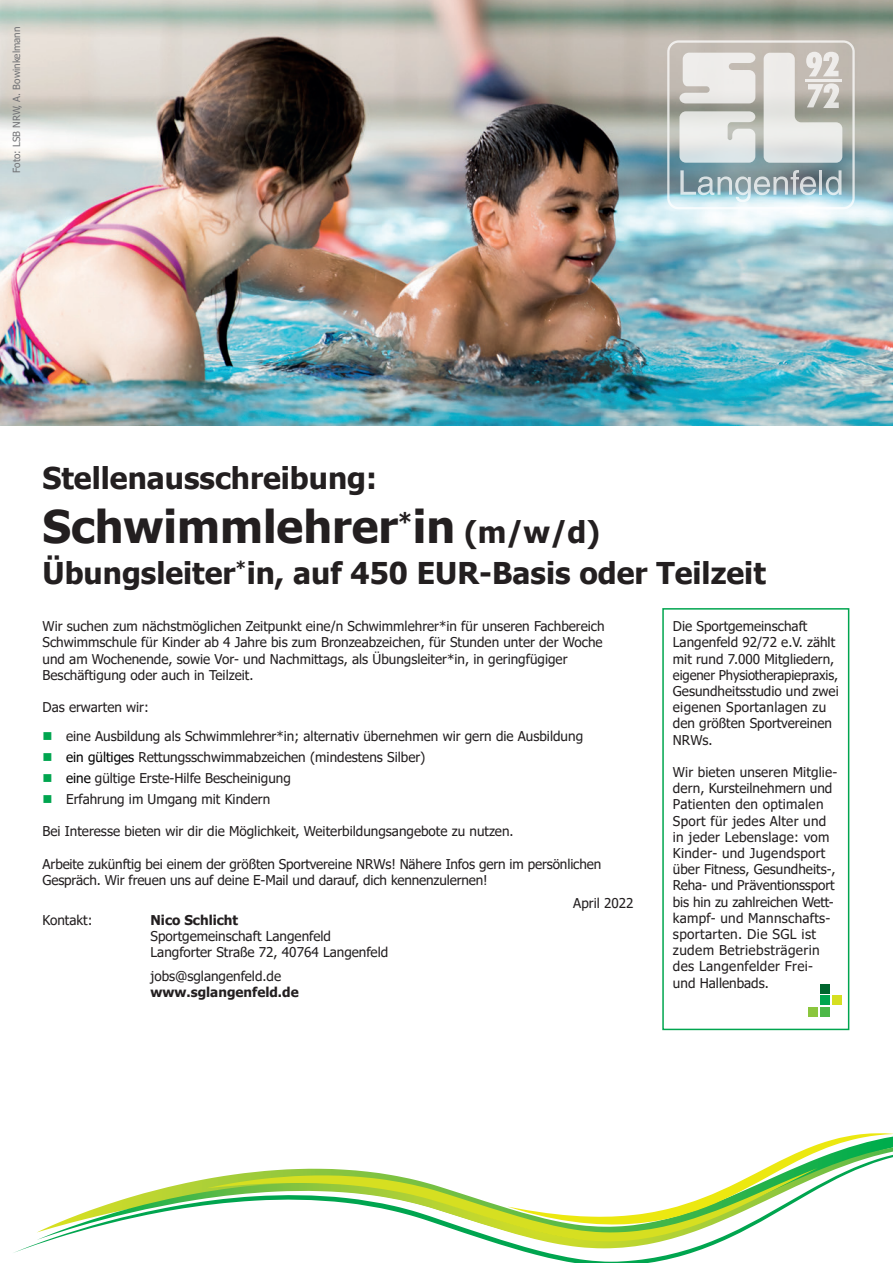
<style>
.page{position:relative;width:893px;height:1263px;background:#fff}
.page>*{position:absolute;margin:0;border:0;box-sizing:border-box;transform-origin:0 0}
.t1{font:700 45px "Tahoma";color:#231f20}
.t2{font:700 30px "Tahoma";color:#231f20}
.t3{font:13.5px/16.2px "Tahoma";color:#231f20}
.t4{font:13.5px/16.2px "Tahoma";letter-spacing:.02em;color:#231f20}
.t5{font:700 13.5px "Tahoma";color:#231f20}
.t6{font:9.9px "Tahoma";color:#717275}
.s1{font-size:30px}
.s2{color:#00a54f}
.s3{color:#000}
</style>
<div class="page">
<img style="left:0;top:0;width:893px;height:425px">
<svg style="left:13px;top:1243px;width:692px;height:20px"></svg>
<svg style="left:37px;top:1178px;width:683px;height:70px"></svg>
<svg style="left:207px;top:1168px;width:550px;height:74px"></svg>
<svg style="left:507px;top:1133px;width:386px;height:91px"></svg>
<div style="left:667px;top:40px;width:188px;height:169px;border:2px solid #fff;border-radius:10px"></div>
<svg style="left:679px;top:53px;width:76px;height:50px;background:#e6e4e0"></svg>
<svg style="left:679px;top:111px;width:76px;height:52px;background:#dfe3e1"></svg>
<svg style="left:680px;top:170px;width:136px;height:32px;background:#9db5bd"></svg>
<hr style="left:819px;top:170px;width:3px;height:25px;background:#fff">
<svg style="left:826px;top:170px;width:15px;height:25px"></svg>
<svg style="left:764px;top:52px;width:78px;height:111px;background:#d9d8d4"></svg>
<div style="left:662px;top:608px;width:187px;height:422px;border:2px solid #00a54f"></div>
<div style="left:820px;top:995px;width:9px;height:9px;background:#00a54f"></div>
<div style="left:820px;top:984px;width:9px;height:9px;background:#00652e"></div>
<div style="left:832px;top:996px;width:9px;height:9px;background:#d6df21"></div>
<div style="left:808px;top:1007px;width:9px;height:9px;background:#8bc63e"></div>
<div style="left:820px;top:1007px;width:9px;height:9px;background:#4cb848"></div>
<p class="t6" style="left:10px;top:173px;width:147px;rotate:-90deg">Foto: LSB NRW, A. Bowinkelmann</p>
<h2 class="t2" style="left:43px;top:457px;width:336px">Stellenausschreibung:</h2>
<h1 class="t1" style="left:43px;top:495px;width:559px">Schwimmlehrer<sup>*</sup>in <span class="s1">(m/w/d)</span></h1>
<h2 class="t2" style="left:43px;top:552px;width:725px">Übungsleiter<sup>*</sup>in, auf 450 EUR-Basis oder Teilzeit</h2>
<p class="t3" style="left:43px;top:619px;width:564px">Wir suchen zum nächstmöglichen Zeitpunkt eine/n Schwimmlehrer*in für unseren Fachbereich Schwimmschule für Kinder ab 4 Jahre bis zum Bronzeabzeichen, für Stunden unter der Woche und am Wochenende, sowie Vor- und Nachmittags, als Übungsleiter*in, in geringfügiger Beschäftigung oder auch in Teilzeit.</p>
<p class="t3" style="left:43px;top:700px;width:108px">Das erwarten wir:</p>
<p class="t3" style="left:43px;top:728px;width:542px"><span class="s2">■</span> eine Ausbildung als Schwimmlehrer*in; alternativ übernehmen wir gern die Ausbildung</p>
<p class="t3" style="left:43px;top:749px;width:384px"><span class="s2">■</span> <span class="s3">ein gültiges</span> Rettungsschwimmabzeichen (mindestens Silber)</p>
<p class="t3" style="left:43px;top:770px;width:250px"><span class="s2">■</span> <span class="s3">eine</span> gültige Erste-Hilfe Bescheinigung</p>
<p class="t3" style="left:43px;top:791px;width:229px"><span class="s2">■</span> Erfahrung im Umgang mit Kindern</p>
<p class="t3" style="left:43px;top:824px;width:473px">Bei Interesse bieten wir dir die Möglichkeit, Weiterbildungsangebote zu nutzen.</p>
<p class="t3" style="left:43px;top:856px;width:560px">Arbeite zukünftig bei einem der größten Sportvereine NRWs! Nähere Infos gern im persönlichen<br>Gespräch. Wir freuen uns auf deine E-Mail und darauf, dich kennenzulernen!</p>
<p class="t3" style="left:573px;top:896px;width:62px">April 2022</p>
<p class="t3" style="left:43px;top:912px;width:52px">Kontakt:</p>
<p class="t5" style="left:151px;top:910px;width:89px">Nico Schlicht</p>
<p class="t3" style="left:151px;top:928px;width:239px">Sportgemeinschaft Langenfeld<br>Langforter Straße 72, 40764 Langenfeld</p>
<p class="t3" style="left:151px;top:968px;width:132px">jobs@sglangenfeld.de</p>
<p class="t5" style="left:151px;top:982px;width:150px">www.sglangenfeld.de</p>
<p class="t3" style="left:673px;top:619px;width:167px">Die Sportgemeinschaft<br>Langenfeld 92/72 e.V. zählt mit rund 7.000 Mitgliedern, eigener Physiotherapiepraxis,<br>Gesundheitsstudio und zwei eigenen Sportanlagen zu den größten Sportvereinen<br>NRWs.</p>
<p class="t4" style="left:673px;top:765px;width:166px">Wir bieten unseren Mitglie&shy;dern, Kursteilnehmern und<br>Patienten den optimalen<br>Sport für jedes Alter und in jeder Lebenslage: vom<br>Kinder- und Jugendsport über Fitness, Gesundheits-,<br>Reha- und Präventionssport bis hin zu zahlreichen Wett&shy;kampf- und Mannschafts&shy;sportarten. Die SGL ist zudem Betriebsträgerin des Langenfelder Frei&shy;und Hallenbads.</p>
</div>
